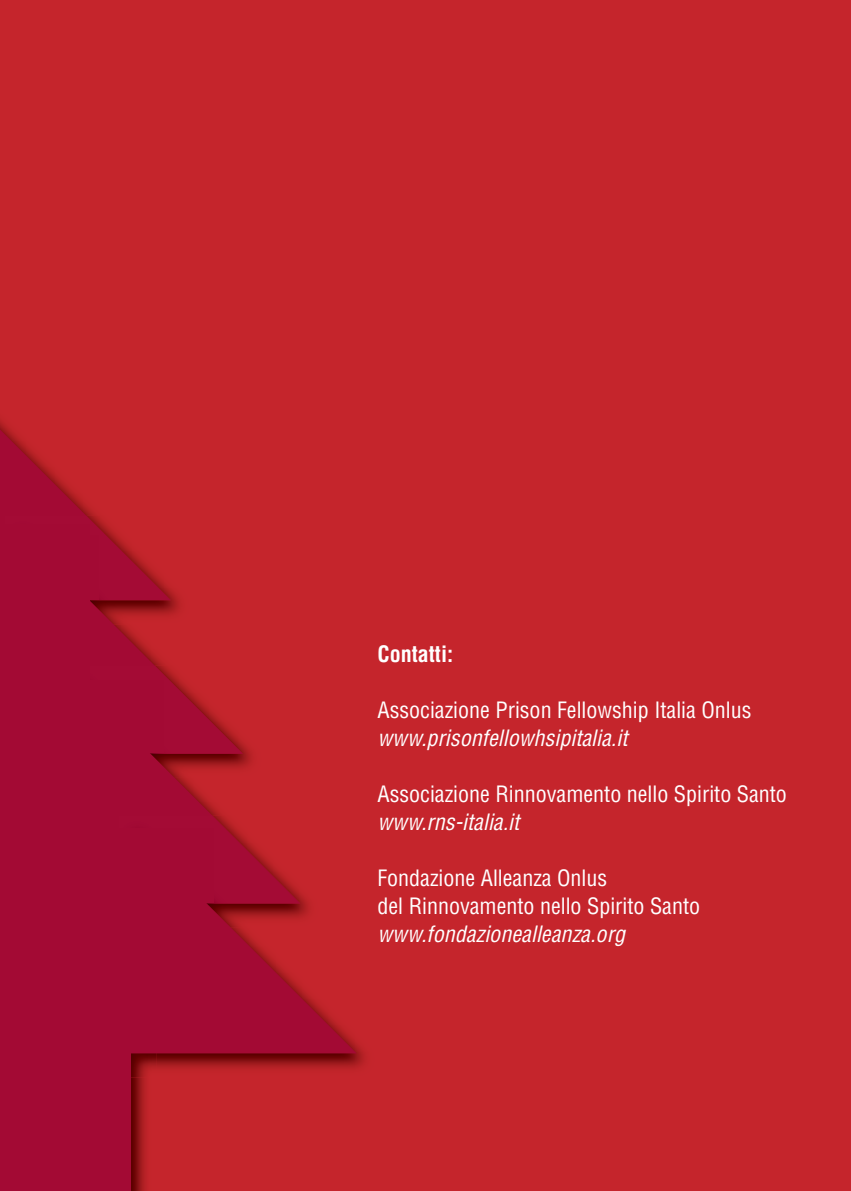
<style>
.page{position:relative;width:851px;height:1191px;background:#fff}
.page>*{position:absolute;margin:0;border:0;box-sizing:border-box;transform-origin:0 0}
.t1{font:condensed 22px/28px "Helvetica";color:#fff}
.t2{font:italic condensed 22px "Helvetica";letter-spacing:.005em;color:#fff}
.t3{font:700 condensed 22px "Helvetica";color:#fff}
</style>
<div class="page">
<div style="left:0;top:0;width:850px;height:1191px;background:#c5252c"></div>
<img style="left:130px;top:1077px;width:16px;height:114px">
<svg style="left:0;top:420px;width:97px;height:104px"></svg>
<img style="left:5px;top:516px;width:104px;height:11px">
<svg style="left:90px;top:527px;width:90px;height:138px"></svg>
<img style="left:90px;top:665px;width:86px;height:11px">
<svg style="left:90px;top:676px;width:162px;height:152px;fill:#a40b34"></svg>
<img style="left:130px;top:1053px;width:27px;height:24px">
<img style="left:119px;top:815px;width:133px;height:13px">
<svg style="left:130px;top:826px;width:227px;height:227px;fill:#a30a34"></svg>
<div style="left:0;top:524px;width:90px;height:667px;background:#a30a34"></div>
<div style="left:0;top:679px;width:163px;height:73px;background:#a30a34"></div>
<div style="left:42px;top:828px;width:172px;height:75px;background:#a30a34"></div>
<div style="left:0;top:535px;width:99px;height:64px;background:#a30a34"></div>
<div style="left:50px;top:899px;width:80px;height:292px;background:#a30a34"></div>
<p class="t3" style="left:377px;top:641px;width:77px">Contatti:</p>
<p class="t1" style="left:377px;top:696px;width:375px">Associazione Prison Fellowship Italia Onlus</p>
<p class="t2" style="left:377px;top:725px;width:251px">www.prisonfellowhsipitalia.it</p>
<p class="t1" style="left:377px;top:780px;width:411px">Associazione Rinnovamento nello Spirito Santo</p>
<p class="t2" style="left:377px;top:809px;width:143px">www.rns-italia.it</p>
<p class="t1" style="left:377px;top:864px;width:324px">Fondazione Alleanza Onlus<br>del Rinnovamento nello Spirito Santo</p>
<p class="t2" style="left:377px;top:921px;width:249px">www.fondazionealleanza.org</p>
</div>
